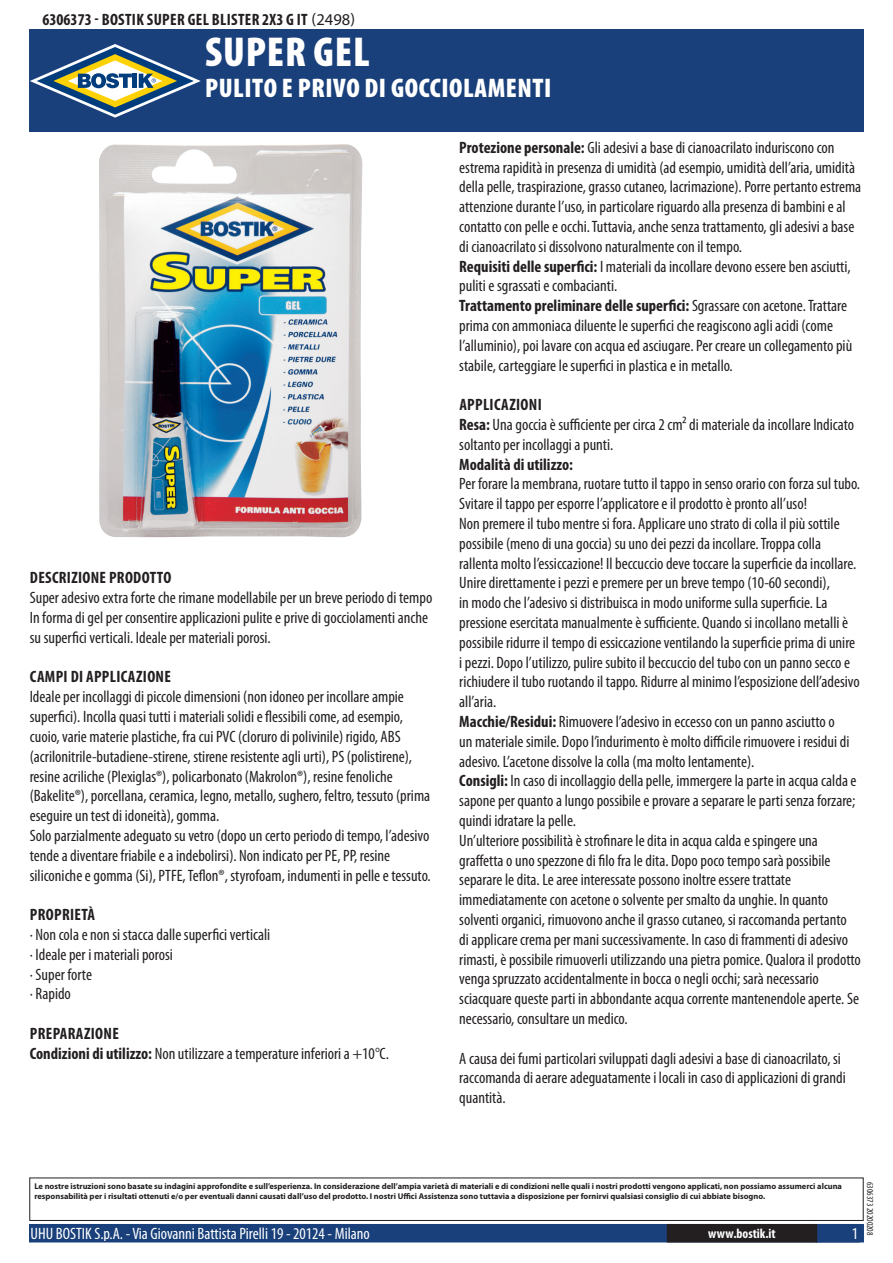
<style>
.page{position:relative;width:893px;height:1263px;background:#fff}
.page>*{position:absolute;margin:0;border:0;box-sizing:border-box;transform-origin:0 0}
.t1{font:900 condensed 42px "Myriad Pro";letter-spacing:.02em;color:#fff}
.t2{font:900 condensed 27px "Myriad Pro";letter-spacing:.02em;color:#fff}
.t3{font:condensed 16.5px/19.8px "Myriad Pro";color:#231f20}
.t4{font:700 condensed 16.5px "Myriad Pro";letter-spacing:.02em;color:#231f20}
.t5{font:condensed 16.5px "Myriad Pro";color:#fff}
.t6{font:700 condensed 13.5px "Myriad Pro";color:#fff}
.t7{font:condensed 9px "Myriad Pro";color:#231f20}
.t8{font:700 8.4px/10.1px "Myriad Pro";color:#231f20}
.s1{font-weight:400;font-stretch:normal}
.s2{font-weight:700}
</style>
<div class="page">
<div style="left:30px;top:1225px;width:833px;height:17px;background:#19407a"></div>
<div style="left:29px;top:1224px;width:835px;height:18px;border:2px solid #19407a"></div>
<div style="left:816px;top:1224px;width:44px;height:18px;border:2px solid #19407a"></div>
<div style="left:668px;top:1225px;width:148px;height:17px;background:#231f20"></div>
<div style="left:667px;top:1224px;width:150px;height:18px;border:2px solid #231f20"></div>
<div style="left:29px;top:1177px;width:835px;height:44px;border:1px solid #231f20"></div>
<div style="left:30px;top:30px;width:834px;height:102px;background:#19407a"></div>
<svg style="left:30px;top:44px;width:171px;height:74px"></svg>
<img style="left:99px;top:144px;width:263px;height:394px">
<p class="t4" style="left:43px;top:9px;width:314px">6306373 - Bostik Super Gel Blister 2x3 g IT <span class="s1">(2498)</span></p>
<h1 class="t1" style="left:205px;top:25px;width:166px">SUPER GEL</h1>
<h2 class="t2" style="left:205px;top:70px;width:348px">PULITO E PRIVO DI GOCCIOLAMENTI</h2>
<p class="t4" style="left:30px;top:568px;width:143px">Descrizione prodotto</p>
<p class="t3" style="left:30px;top:588px;width:404px">Super adesivo extra forte che rimane modellabile per un breve periodo di tempo<br>In forma di gel per consentire applicazioni pulite e prive di gocciolamenti anche su superfici verticali. Ideale per materiali porosi.</p>
<p class="t4" style="left:30px;top:667px;width:143px">Campi di applicazione</p>
<p class="t3" style="left:30px;top:687px;width:402px">Ideale per incollaggi di piccole dimensioni (non idoneo per incollare ampie superfici). Incolla quasi tutti i materiali solidi e flessibili come, ad esempio, cuoio, varie materie plastiche, fra cui PVC (cloruro di polivinile) rigido, ABS (acrilonitrile-butadiene-stirene, stirene resistente agli urti), PS (polistirene), resine acriliche (Plexiglas®), policarbonato (Makrolon®), resine fenoliche (Bakelite®), porcellana, ceramica, legno, metallo, sughero, feltro, tessuto (prima eseguire un test di idoneità), gomma.<br>Solo parzialmente adeguato su vetro (dopo un certo periodo di tempo, l’adesivo tende a diventare friabile e a indebolirsi). Non indicato per PE, PP, resine siliconiche e gomma (Si), PTFE, Teflon®, styrofoam, indumenti in pelle e tessuto.</p>
<p class="t4" style="left:30px;top:904px;width:67px">Proprietà</p>
<p class="t3" style="left:30px;top:924px;width:242px">· Non cola e non si stacca dalle superfici verticali · Ideale per i materiali porosi<br>· Super forte<br>· Rapido</p>
<p class="t3" style="left:30px;top:1023px;width:361px"><span class="s2">Preparazione<br>Condizioni di utilizzo:</span> Non utilizzare a temperature inferiori a +10°C.</p>
<p class="t3" style="left:459px;top:137px;width:404px"><span class="s2">Protezione personale:</span> Gli adesivi a base di cianoacrilato induriscono con estrema rapidità in presenza di umidità (ad esempio, umidità dell’aria, umidità della pelle, traspirazione, grasso cutaneo, lacrimazione). Porre pertanto estrema attenzione durante l’uso, in particolare riguardo alla presenza di bambini e al contatto con pelle e occhi. Tuttavia, anche senza trattamento, gli adesivi a base di cianoacrilato si dissolvono naturalmente con il tempo.<br><span class="s2">Requisiti delle superfici:</span> I materiali da incollare devono essere ben asciutti, puliti e sgrassati e combacianti.<br><span class="s2">Trattamento preliminare delle superfici:</span> Sgrassare con acetone. Trattare prima con ammoniaca diluente le superfici che reagiscono agli acidi (come l’alluminio), poi lavare con acqua ed asciugare. Per creare un collegamento più stabile, carteggiare le superfici in plastica e in metallo.</p>
<p class="t3" style="left:459px;top:395px;width:396px"><span class="s2">Applicazioni<br>Resa:</span> Una goccia è sufficiente per circa 2 cm² di materiale da incollare Indicato soltanto per incollaggi a punti.</p>
<p class="t4" style="left:459px;top:454px;width:115px">Modalità di utilizzo:</p>
<p class="t3" style="left:459px;top:474px;width:403px">Per forare la membrana, ruotare tutto il tappo in senso orario con forza sul tubo.<br>Svitare il tappo per esporre l’applicatore e il prodotto è pronto all’uso!<br>Non premere il tubo mentre si fora. Applicare uno strato di colla il più sottile possibile (meno di una goccia) su uno dei pezzi da incollare. Troppa colla rallenta molto l’essiccazione! Il beccuccio deve toccare la superficie da incollare.<br>Unire direttamente i pezzi e premere per un breve tempo (10-60 secondi),<br>in modo che l’adesivo si distribuisca in modo uniforme sulla superficie. La pressione esercitata manualmente è sufficiente. Quando si incollano metalli è possibile ridurre il tempo di essiccazione ventilando la superficie prima di unire i pezzi. Dopo l’utilizzo, pulire subito il beccuccio del tubo con un panno secco e richiudere il tubo ruotando il tappo. Ridurre al minimo l’esposizione dell’adesivo all’aria.<br><span class="s2">Macchie/Residui:</span> Rimuovere l’adesivo in eccesso con un panno asciutto o<br>un materiale simile. Dopo l’indurimento è molto difficile rimuovere i residui di adesivo. L’acetone dissolve la colla (ma molto lentamente).<br><span class="s2">Consigli:</span> In caso di incollaggio della pelle, immergere la parte in acqua calda e sapone per quanto a lungo possibile e provare a separare le parti senza forzare; quindi idratare la pelle.<br>Un’ulteriore possibilità è strofinare le dita in acqua calda e spingere una graffetta o uno spezzone di filo fra le dita. Dopo poco tempo sarà possibile separare le dita. Le aree interessate possono inoltre essere trattate immediatamente con acetone o solvente per smalto da unghie. In quanto solventi organici, rimuovono anche il grasso cutaneo, si raccomanda pertanto<br>di applicare crema per mani successivamente. In caso di frammenti di adesivo rimasti, è possibile rimuoverli utilizzando una pietra pomice. Qualora il prodotto venga spruzzato accidentalmente in bocca o negli occhi; sarà necessario sciacquare queste parti in abbondante acqua corrente mantenendole aperte. Se necessario, consultare un medico.</p>
<p class="t3" style="left:459px;top:1048px;width:388px">A causa dei fumi particolari sviluppati dagli adesivi a base di cianoacrilato, si raccomanda di aerare adeguatamente i locali in caso di applicazioni di grandi quantità.</p>
<p class="t8" style="left:34px;top:1181px;width:809px">Le nostre istruzioni sono basate su indagini approfondite e sull’esperienza. In considerazione dell’ampia varietà di materiali e di condizioni nelle quali i nostri prodotti vengono applicati, non possiamo assumerci alcuna responsabilità per i risultati ottenuti e/o per eventuali danni causati dall’uso del prodotto. I nostri Uffici Assistenza sono tuttavia a disposizione per fornirvi qualsiasi consiglio di cui abbiate bisogno.</p>
<p class="t5" style="left:31px;top:1224px;width:341px">UHU BOSTIK S.p.A. - Via Giovanni Battista Pirelli 19 - 20124 - Milano</p>
<p class="t6" style="left:708px;top:1225px;width:69px">www.bostik.it</p>
<p class="t5" style="left:852px;top:1224px;width:8px">1</p>
<p class="t7" style="left:875px;top:1182px;width:55px;rotate:90deg">6306373 20200208</p>
</div>
